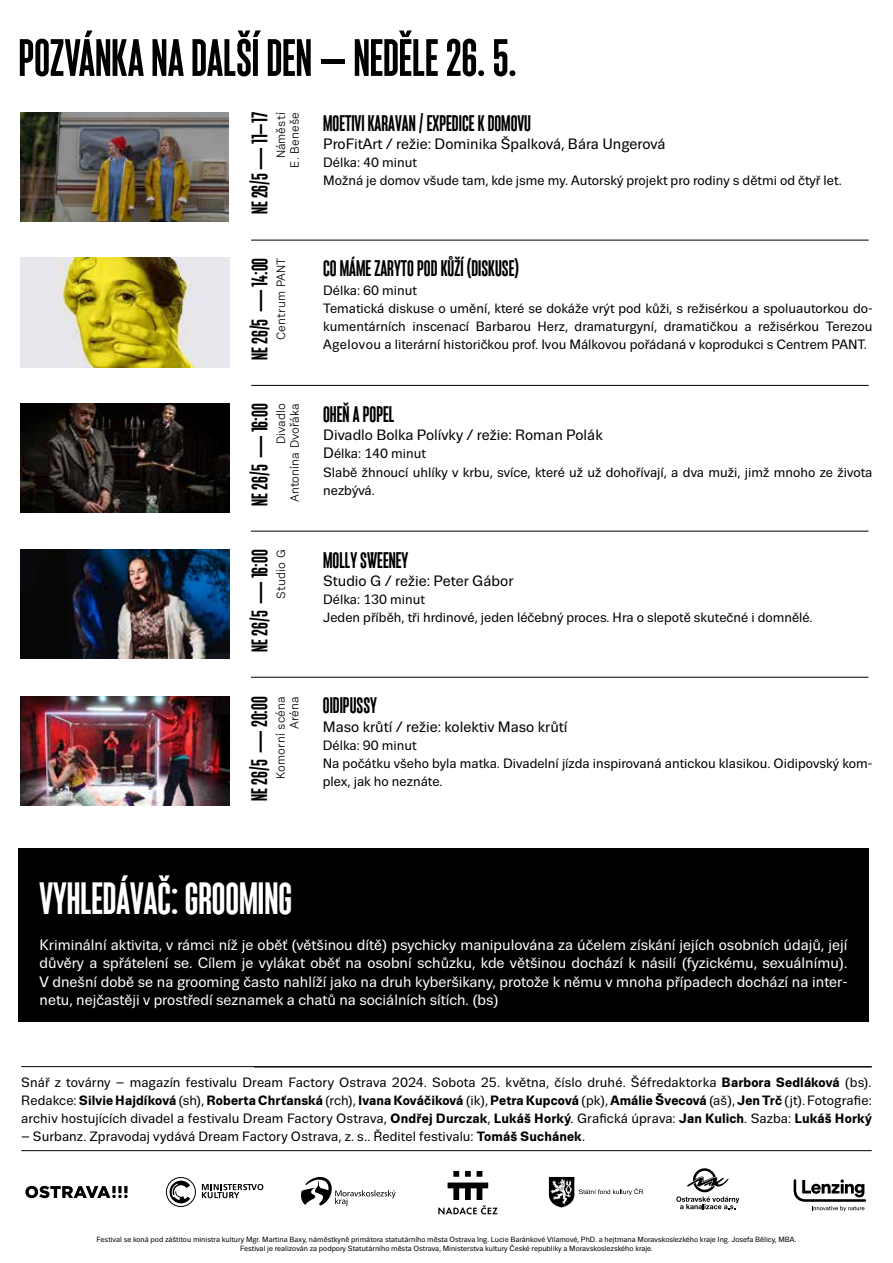
<style>
.page{position:relative;width:893px;height:1263px;background:#fff}
.page>*{position:absolute;margin:0;border:0;box-sizing:border-box;transform-origin:0 0}
.t1{font:600 52.5px "Monopol";color:#000}
.t2{font:600 45px "Monopol";color:#fff}
.t3{font:600 22.5px "Monopol";color:#000}
.t4{font:15px/18.1px "Trivia Sans";color:#fff;text-align:justify}
.t5{font:15px "Trivia Sans";color:#000}
.t6{font:13.5px/18.1px "Trivia Sans";color:#000}
.t7{font:italic 13.05px "Trivia Serif";letter-spacing:.01em;color:#000}
.t8{font:12px/13.5px "Urban Grotesk Re Bo";letter-spacing:.01em;color:#000;text-align:right}
.t9{font:7.5px/9px "Trivia Sans";color:#000;text-align:center}
.s1{font-size:15px}
.s2{font-weight:700}
</style>
<div class="page">
<hr style="left:21px;top:1150px;width:851px;height:1px;background:#000">
<hr style="left:21px;top:1066px;width:851px;height:1px;background:#000">
<hr style="left:254px;top:1067px;width:618px;height:1px;background:#000">
<img style="left:21px;top:258px;width:208px;height:109px">
<img style="left:21px;top:404px;width:208px;height:109px">
<img style="left:21px;top:549px;width:208px;height:110px">
<hr style="left:251px;top:385px;width:618px;height:1px;background:#000">
<hr style="left:251px;top:531px;width:617px;height:1px;background:#000">
<img style="left:20px;top:112px;width:209px;height:110px">
<hr style="left:251px;top:240px;width:618px;height:1px;background:#000">
<svg style="left:25px;top:1186px;width:103px;height:12px"></svg>
<svg style="left:202px;top:1184px;width:61px;height:14px"></svg>
<svg style="left:166px;top:1177px;width:30px;height:30px"></svg>
<svg style="left:301px;top:1177px;width:95px;height:29px"></svg>
<svg style="left:438px;top:1171px;width:60px;height:43px"></svg>
<svg style="left:549px;top:1177px;width:94px;height:30px"></svg>
<svg style="left:676px;top:1168px;width:63px;height:41px"></svg>
<svg style="left:794px;top:1179px;width:72px;height:32px"></svg>
<hr style="left:251px;top:677px;width:617px;height:1px;background:#000">
<img style="left:21px;top:696px;width:208px;height:110px">
<div style="left:18px;top:848px;width:851px;height:174px;background:#000"></div>
<h1 class="t1" style="left:19px;top:29px;width:500px">POZVÁNKA NA DALŠÍ DEN – NEDĚLE 26. 5.</h1>
<h3 class="t3" style="left:248px;top:214px;width:103px;rotate:-90deg">NE 26/5 — 11–17</h3>
<p class="t8" style="left:274px;top:168px;width:57px;rotate:-90deg">Náměstí<br>E. Beneše</p>
<h3 class="t3" style="left:248px;top:360px;width:104px;rotate:-90deg">NE 26/5 — 14:00</h3>
<p class="t8" style="left:274px;top:340px;width:84px;rotate:-90deg">Centrum PANT</p>
<h3 class="t3" style="left:248px;top:506px;width:104px;rotate:-90deg">NE 26/5 — 16:00</h3>
<p class="t8" style="left:274px;top:502px;width:100px;rotate:-90deg">Divadlo<br>Antonína Dvořáka</p>
<h3 class="t3" style="left:248px;top:652px;width:104px;rotate:-90deg">NE 26/5 — 16:00</h3>
<p class="t8" style="left:274px;top:598px;width:50px;rotate:-90deg">Studio G</p>
<h3 class="t3" style="left:247px;top:801px;width:106px;rotate:-90deg">NE 26/5 — 20:00</h3>
<p class="t8" style="left:274px;top:779px;width:84px;rotate:-90deg">Komorní scéna<br>Aréna</p>
<h3 class="t3" style="left:323px;top:111px;width:209px">MOETIVI KARAVAN / EXPEDICE KDOMOVU</h3>
<p class="t5" style="left:323px;top:136px;width:344px">ProFitArt / režie: Dominika Špalková, Bára Ungerová</p>
<p class="t6" style="left:323px;top:154px;width:520px">Délka: 40 minut<br>Možná je domov všude tam, kde jsme my. Autorský projekt pro rodiny s dětmi od čtyř let.</p>
<h3 class="t3" style="left:323px;top:256px;width:197px">CO MÁME ZARYTO POD KŮŽÍ (DISKUSE)</h3>
<p class="t6" style="left:323px;top:281px;width:551px">Délka: 60 minut<br>Tematická diskuse o umění, které se dokáže vrýt pod kůži, s režisérkou a spoluautorkou do&shy;kumentárních inscenací Barbarou Herz, dramaturgyní, dramatičkou a režisérkou Terezou Agelovou a literární historičkou prof. Ivou Málkovou pořádaná v koprodukci s Centrem PANT.</p>
<h3 class="t3" style="left:323px;top:402px;width:73px">OHEŇ APOPEL</h3>
<p class="t5" style="left:323px;top:427px;width:281px">Divadlo Bolka Polívky / režie: Roman Polák</p>
<p class="t6" style="left:323px;top:445px;width:551px"><span class="s1">D</span>élka: 140 minut<br>Slabě žhnoucí uhlíky v krbu, svíce, které už už dohořívají, a dva muži, jimž mnoho ze života nezbývá.</p>
<h3 class="t3" style="left:323px;top:548px;width:87px">MOLLY SWEENEY</h3>
<p class="t5" style="left:323px;top:573px;width:192px">Studio G / režie: Peter Gábor</p>
<p class="t6" style="left:323px;top:591px;width:491px">Délka: 130 minut<br>Jeden příběh, tři hrdinové, jeden léčebný proces. Hra o slepotě skutečné i domnělé.</p>
<h3 class="t3" style="left:323px;top:693px;width:56px">OIDIPUSSY</h3>
<p class="t5" style="left:323px;top:718px;width:246px">Maso krůtí / režie: kolektiv Maso krůtí</p>
<p class="t6" style="left:323px;top:736px;width:551px">Délka: 90 minut<br>Na počátku všeho byla matka. Divadelní jízda inspirovaná antickou klasikou. Oidipovský kom&shy;plex, jak ho neznáte.</p>
<h2 class="t2" style="left:40px;top:874px;width:254px">VYHLEDÁVAČ: GROOMING</h2>
<p class="t4" style="left:40px;top:936px;width:809px">Kriminální aktivita, v rámci níž je oběť (většinou dítě) psychicky manipulována za účelem získání jejích osobních údajů, její důvěry a spřátelení se. Cílem je vylákat oběť na osobní schůzku, kde většinou dochází k násilí (fyzickému, sexuálnímu).<br>V dnešní době se na grooming často nahlíží jako na druh kyberšikany, protože k němu v mnoha případech dochází na inter&shy;netu, nejčastěji v prostředí seznamek a chatů na sociálních sítích. (bs)</p>
<p class="t6" style="left:21px;top:1074px;width:852px;text-align:justify">Snář z továrny – magazín festivalu Dream Factory Ostrava 2024. Sobota 25. května, číslo druhé. Šéfredaktorka <span class="s2">Barbora Sedláková</span> (bs).<br>Redakce: <span class="s2">Silvie Hajdíková</span> (sh), <span class="s2">Roberta Chrťanská</span> (rch), <span class="s2">Ivana Kováčiková</span> (ik), <span class="s2">Petra Kupcová</span> (pk), <span class="s2">Amálie Švecová</span> (aš), <span class="s2">Jen Trč</span> (jt). Fotografie: archiv hostujících divadel a festivalu Dream Factory Ostrava, <span class="s2">Ondřej Durczak</span>, <span class="s2">Lukáš Horký</span>. Grafická úprava: <span class="s2">Jan Kulich</span>. Sazba: <span class="s2">Lukáš Horký</span></p>
<p class="t6" style="left:21px;top:1127px;width:565px">– Surbanz. Zpravodaj vydává Dream Factory Ostrava, z. s.. Ředitel festivalu: <span class="s2">Tomáš Suchánek</span>.</p>
<p class="t7" style="left:96px;top:1097px;width:98px">hlavní partneři</p>
<p class="t9" style="left:97px;top:1234px;width:701px">Festival se koná pod záštitou ministra kultury Mgr. Martina Baxy, náměstkyně primátora statutárního města Ostrava Ing. Lucie Baránkové Vilamové, PhD. a hejtmana Moravskoslezkého kraje Ing. Josefa Bělicy, MBA.<br>Festival je realizován za podpory Statutárního města Ostrava, Ministerstva kultury České republiky a Moravskoslezského kraje.</p>
</div>
